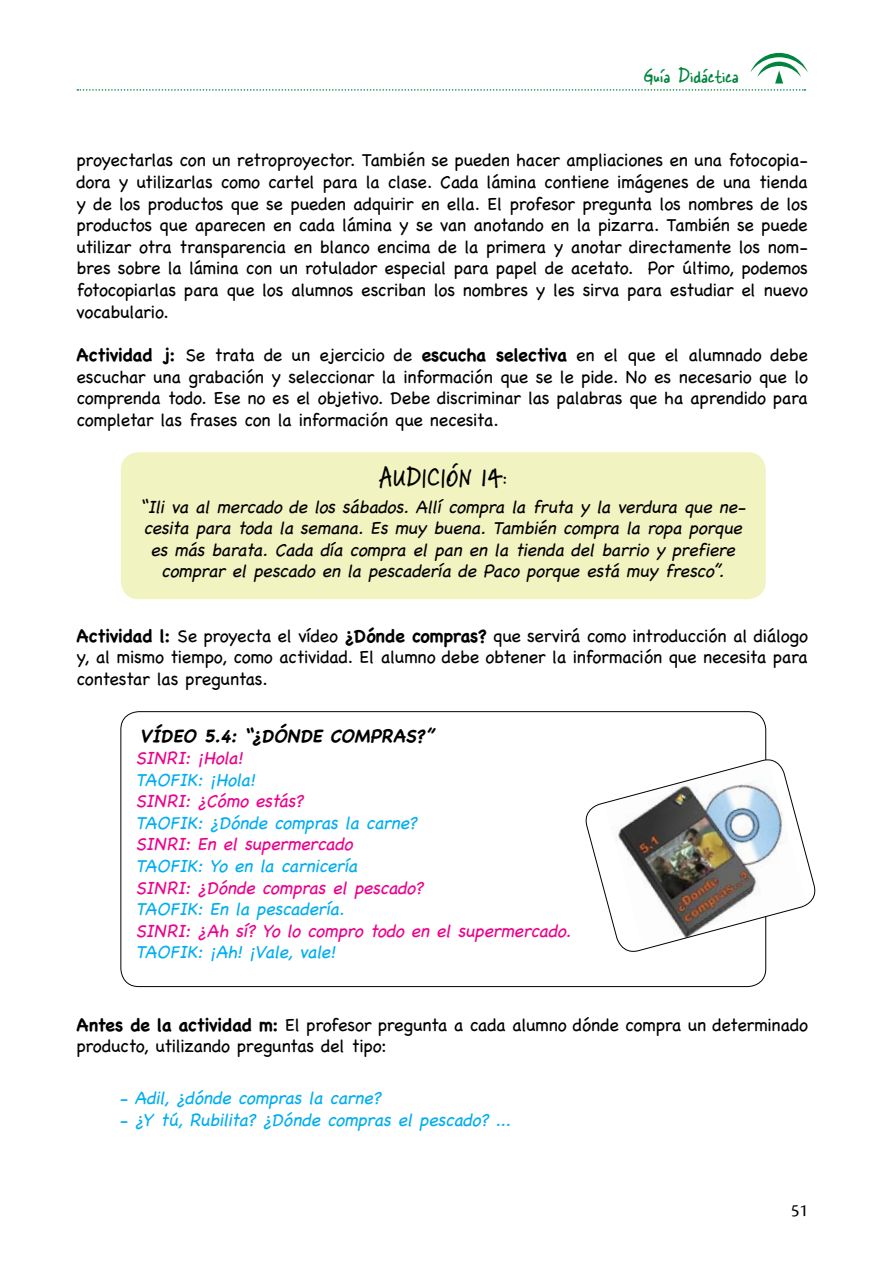
<style>
.page{position:relative;width:893px;height:1263px;background:#fff}
.page>*{position:absolute;margin:0;border:0;box-sizing:border-box;transform-origin:0 0}
.t1{font:27px "Skippy Sharpie";letter-spacing:.005em;color:#000}
.t2{font:21px "Skippy Sharpie";color:#00853f}
.t3{font:18px/21.6px "Chalkboard";letter-spacing:-.02em;color:#000;text-align:justify}
.t4{font:italic 18px/21.6px "Chalkboard";color:#000;text-align:center}
.t5{font:italic 18px "Chalkboard";color:#00aeef}
.t6{font:italic 18px "Chalkboard";color:#ec008c}
.t7{font:italic 700 18px "Chalkboard";color:#000}
.t8{font:18px "Cronos Pro";color:#000}
.s1{font-weight:700}
</style>
<div class="page">
<svg style="left:77px;top:53px;width:731px;height:38px"></svg>
<div style="left:121px;top:452px;width:645px;height:147px;background:#f1f3c1;border-radius:18px"></div>
<svg style="left:585px;top:756px;width:231px;height:199px"></svg>
<p class="t2" style="left:643px;top:59px;width:97px">Guía Didáctica</p>
<p class="t3" style="left:77px;top:149px;width:733px">proyectarlas con un retroproyector. También se pueden hacer ampliaciones en una fotocopia&shy;dora y utilizarlas como cartel para la clase. Cada lámina contiene imágenes de una tienda y de los productos que se pueden adquirir en ella. El profesor pregunta los nombres de los productos que aparecen en cada lámina y se van anotando en la pizarra. También se puede utilizar otra transparencia en blanco encima de la primera y anotar directamente los nom&shy;bres sobre la lámina con un rotulador especial para papel de acetato. Por último, podemos fotocopiarlas para que los alumnos escriban los nombres y les sirva para estudiar el nuevo vocabulario.</p>
<p class="t3" style="left:77px;top:344px;width:733px"><span class="s1">Actividad j:</span> Se trata de un ejercicio de <span class="s1">escucha selectiva</span> en el que el alumnado debe escuchar una grabación y seleccionar la información que se le pide. No es necesario que lo comprenda todo. Ese no es el objetivo. Debe discriminar las palabras que ha aprendido para completar las frases con la información que necesita.</p>
<h1 class="t1" style="left:379px;top:456px;width:130px">AUDICIÓN 14:</h1>
<p class="t4" style="left:140px;top:495px;width:613px">“Ili va al mercado de los sábados. Allí compra la fruta y la verdura que ne&shy;cesita para toda la semana. Es muy buena. También compra la ropa porque es más barata. Cada día compra el pan en la tienda del barrio y prefiere comprar el pescado en la pescadería de Paco porque está muy fresco”.</p>
<p class="t3" style="left:77px;top:625px;width:733px"><span class="s1">Actividad l:</span> Se proyecta el vídeo <span class="s1">¿Dónde compras?</span> que servirá como introducción al diálogo y, al mismo tiempo, como actividad. El alumno debe obtener la información que necesita para contestar las preguntas.</p>
<p class="t7" style="left:140px;top:726px;width:302px">VÍDEO 5.4: “¿DÓNDE COMPRAS?”</p>
<p class="t6" style="left:135px;top:747px;width:114px">SINRI: ¡Hola!</p>
<p class="t5" style="left:135px;top:769px;width:126px">TAOFIK: ¡Hola!</p>
<p class="t6" style="left:136px;top:790px;width:175px">SINRI: ¿Cómo estás?</p>
<p class="t5" style="left:136px;top:812px;width:289px">TAOFIK: ¿Dónde compras la carne?</p>
<p class="t6" style="left:136px;top:834px;width:224px">SINRI: En el supermercado</p>
<p class="t5" style="left:136px;top:855px;width:229px">TAOFIK: Yo en la carnicería</p>
<p class="t6" style="left:136px;top:877px;width:295px">SINRI: ¿Dónde compras el pescado?</p>
<p class="t5" style="left:136px;top:898px;width:216px">TAOFIK: En la pescadería.</p>
<p class="t6" style="left:136px;top:920px;width:442px">SINRI: ¿Ah sí? Yo lo compro todo en el supermercado.</p>
<p class="t5" style="left:136px;top:942px;width:206px">TAOFIK: ¡Ah! ¡Vale, vale!</p>
<p class="t3" style="left:77px;top:1013px;width:733px"><span class="s1">Antes de la actividad m:</span> El profesor pregunta a cada alumno dónde compra un determinado producto, utilizando preguntas del tipo:</p>
<p class="t5" style="left:119px;top:1087px;width:269px">- Adil, ¿dónde compras la carne?</p>
<p class="t5" style="left:119px;top:1109px;width:399px">- ¿Y tú, Rubilita? ¿Dónde compras el pescado? ...</p>
<p class="t8" style="left:791px;top:1200px;width:18px">51</p>
</div>
